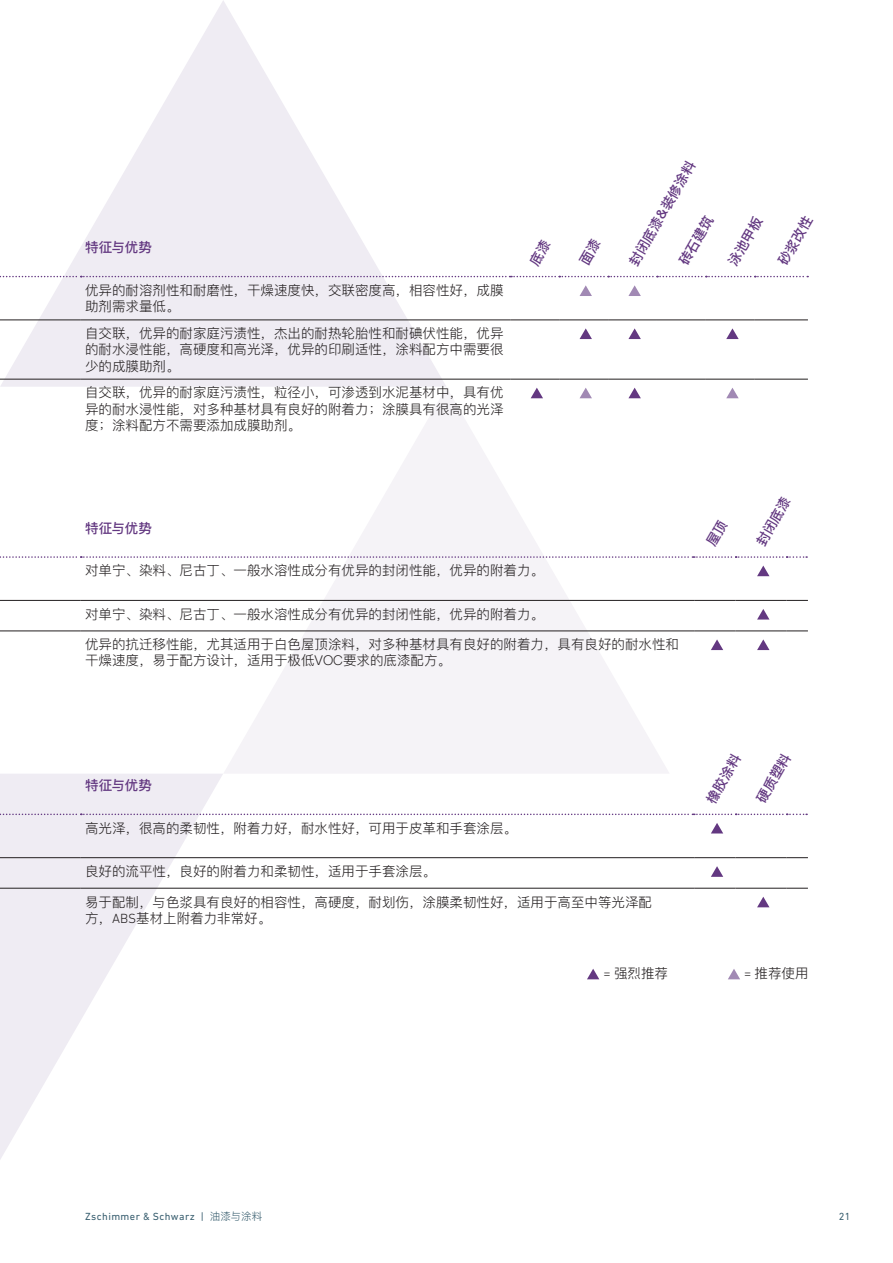
<style>
.page{position:relative;width:893px;height:1263px;background:#fff}
.page>*{position:absolute;margin:0;border:0;box-sizing:border-box;transform-origin:0 0}
.t1{font:300 13.5px/16.2px "Ping Fang SC";color:#231f20}
.t2{font:500 13.5px "Ping Fang SC";letter-spacing:-.01em;color:#633881}
.t3{font:10.5px "DIN Next LT Pro";letter-spacing:.04em;color:#375d6e}
.s1{font-family:"DIN Next LT Pro"}
.s2{font-family:"Ping Fang SC";font-weight:300}
</style>
<div class="page">
<svg style="left:223px;top:387px;width:447px;height:386px;fill:#f6f5f8"></svg>
<svg style="left:0;top:1px;width:446px;height:386px;fill:#f4f2f6"></svg>
<svg style="left:0;top:774px;width:223px;height:385px"></svg>
<svg style="left:0;top:276px;width:808px;height:1px"></svg>
<hr style="left:81px;top:320px;width:429px;height:1px;background:#231f20">
<hr style="left:81px;top:379px;width:429px;height:1px;background:#231f20">
<hr style="left:0;top:320px;width:81px;height:1px;background:#231f20">
<hr style="left:510px;top:320px;width:49px;height:1px;background:#231f20">
<hr style="left:559px;top:320px;width:49px;height:1px;background:#231f20">
<hr style="left:608px;top:320px;width:49px;height:1px;background:#231f20">
<hr style="left:657px;top:320px;width:49px;height:1px;background:#231f20">
<hr style="left:706px;top:320px;width:49px;height:1px;background:#231f20">
<hr style="left:755px;top:320px;width:53px;height:1px;background:#231f20">
<hr style="left:0;top:379px;width:81px;height:1px;background:#231f20">
<hr style="left:510px;top:379px;width:49px;height:1px;background:#231f20">
<hr style="left:559px;top:379px;width:49px;height:1px;background:#231f20">
<hr style="left:608px;top:379px;width:49px;height:1px;background:#231f20">
<hr style="left:657px;top:379px;width:49px;height:1px;background:#231f20">
<hr style="left:706px;top:379px;width:49px;height:1px;background:#231f20">
<hr style="left:755px;top:379px;width:53px;height:1px;background:#231f20">
<svg style="left:580px;top:285px;width:12px;height:11px"></svg>
<svg style="left:628px;top:285px;width:13px;height:11px"></svg>
<svg style="left:580px;top:328px;width:12px;height:11px"></svg>
<svg style="left:628px;top:328px;width:13px;height:11px"></svg>
<svg style="left:726px;top:328px;width:13px;height:11px"></svg>
<svg style="left:531px;top:388px;width:12px;height:10px"></svg>
<svg style="left:580px;top:388px;width:12px;height:10px"></svg>
<svg style="left:628px;top:388px;width:13px;height:10px"></svg>
<svg style="left:726px;top:388px;width:13px;height:10px"></svg>
<svg style="left:0;top:556px;width:807px;height:2px"></svg>
<svg style="left:0;top:813px;width:807px;height:2px"></svg>
<hr style="left:694px;top:600px;width:42px;height:1px;background:#231f20">
<hr style="left:736px;top:600px;width:51px;height:1px;background:#231f20">
<svg style="left:787px;top:600px;width:21px;height:1px"></svg>
<hr style="left:81px;top:600px;width:613px;height:1px;background:#231f20">
<hr style="left:81px;top:631px;width:613px;height:1px;background:#231f20">
<hr style="left:0;top:600px;width:81px;height:1px;background:#231f20">
<hr style="left:0;top:631px;width:81px;height:1px;background:#231f20">
<hr style="left:694px;top:631px;width:42px;height:1px;background:#231f20">
<hr style="left:736px;top:631px;width:51px;height:1px;background:#231f20">
<svg style="left:787px;top:631px;width:21px;height:1px"></svg>
<svg style="left:757px;top:566px;width:12px;height:10px"></svg>
<svg style="left:757px;top:609px;width:12px;height:10px"></svg>
<svg style="left:711px;top:639px;width:12px;height:11px"></svg>
<svg style="left:757px;top:639px;width:12px;height:11px"></svg>
<hr style="left:694px;top:857px;width:42px;height:1px;background:#231f20">
<hr style="left:736px;top:857px;width:51px;height:1px;background:#231f20">
<svg style="left:787px;top:857px;width:21px;height:1px"></svg>
<hr style="left:81px;top:857px;width:613px;height:1px;background:#231f20">
<hr style="left:81px;top:888px;width:613px;height:1px;background:#231f20">
<hr style="left:0;top:857px;width:81px;height:1px;background:#231f20">
<hr style="left:0;top:888px;width:81px;height:1px;background:#231f20">
<hr style="left:694px;top:888px;width:42px;height:1px;background:#231f20">
<hr style="left:736px;top:888px;width:51px;height:1px;background:#231f20">
<svg style="left:787px;top:888px;width:21px;height:1px"></svg>
<svg style="left:711px;top:823px;width:12px;height:10px"></svg>
<svg style="left:711px;top:866px;width:12px;height:11px"></svg>
<svg style="left:757px;top:897px;width:12px;height:10px"></svg>
<svg style="left:728px;top:969px;width:12px;height:10px"></svg>
<svg style="left:587px;top:969px;width:12px;height:10px"></svg>
<p class="t2" style="left:85px;top:239px;width:69px">特征与优势</p>
<p class="t1" style="left:85px;top:282px;width:420px">优异的耐溶剂性和耐磨性，干燥速度快，交联密度高，相容性好，成膜助剂需求量低。</p>
<p class="t1" style="left:85px;top:325px;width:420px;text-align:justify">自交联，优异的耐家庭污渍性，杰出的耐热轮胎性和耐碘伏性能，优异的耐水浸性能，高硬度和高光泽，优异的印刷适性，涂料配方中需要很少的成膜助剂。</p>
<p class="t1" style="left:85px;top:384px;width:420px;text-align:justify">自交联，优异的耐家庭污渍性，粒径小，可渗透到水泥基材中，具有优异的耐水浸性能，对多种基材具有良好的附着力；涂膜具有很高的光泽度；涂料配方不需要添加成膜助剂。</p>
<p class="t2" style="left:85px;top:520px;width:69px">特征与优势</p>
<p class="t2" style="left:625px;top:260px;width:120px;rotate:-60deg">封闭底漆&amp;装修涂料</p>
<p class="t2" style="left:675px;top:260px;width:56px;rotate:-60deg">砖石建筑</p>
<p class="t2" style="left:724px;top:260px;width:55px;rotate:-60deg">泳池甲板</p>
<p class="t2" style="left:774px;top:260px;width:56px;rotate:-60deg">砂浆改性</p>
<p class="t2" style="left:753px;top:540px;width:55px;rotate:-60deg">封闭底漆</p>
<p class="t1" style="left:85px;top:562px;width:460px">对单宁、染料、尼古丁、一般水溶性成分有优异的封闭性能，优异的附着力。</p>
<p class="t1" style="left:85px;top:606px;width:460px">对单宁、染料、尼古丁、一般水溶性成分有优异的封闭性能，优异的附着力。</p>
<p class="t1" style="left:85px;top:636px;width:595px">优异的抗迁移性能，尤其适用于白色屋顶涂料，对多种基材具有良好的附着力，具有良好的耐水性和干燥速度，易于配方设计，适用于极低VOC要求的底漆配方。</p>
<p class="t2" style="left:85px;top:777px;width:69px">特征与优势</p>
<p class="t1" style="left:85px;top:819px;width:433px">高光泽，很高的柔韧性，附着力好，耐水性好，可用于皮革和手套涂层。</p>
<p class="t1" style="left:85px;top:863px;width:352px">良好的流平性，良好的附着力和柔韧性，适用于手套涂层。</p>
<p class="t1" style="left:85px;top:893px;width:568px">易于配制，与色浆具有良好的相容性，高硬度，耐划伤，涂膜柔韧性好，适用于高至中等光泽配方，<span class="s1">ABS</span>基材上附着力非常好。</p>
<p class="t2" style="left:703px;top:798px;width:56px;rotate:-60deg">橡胶涂料</p>
<p class="t2" style="left:753px;top:797px;width:56px;rotate:-60deg">硬质塑料</p>
<p class="t1" style="left:603px;top:965px;width:66px"><span class="s1">=</span> 强烈推荐</p>
<p class="t1" style="left:744px;top:965px;width:66px"><span class="s1">=</span> 推荐使用</p>
<p class="t3" style="left:85px;top:1210px;width:179px">Zschimmer &amp; Schwarz | <span class="s2">油漆与涂料</span></p>
<p class="t3" style="left:839px;top:1210px;width:13px">21</p>
</div>
